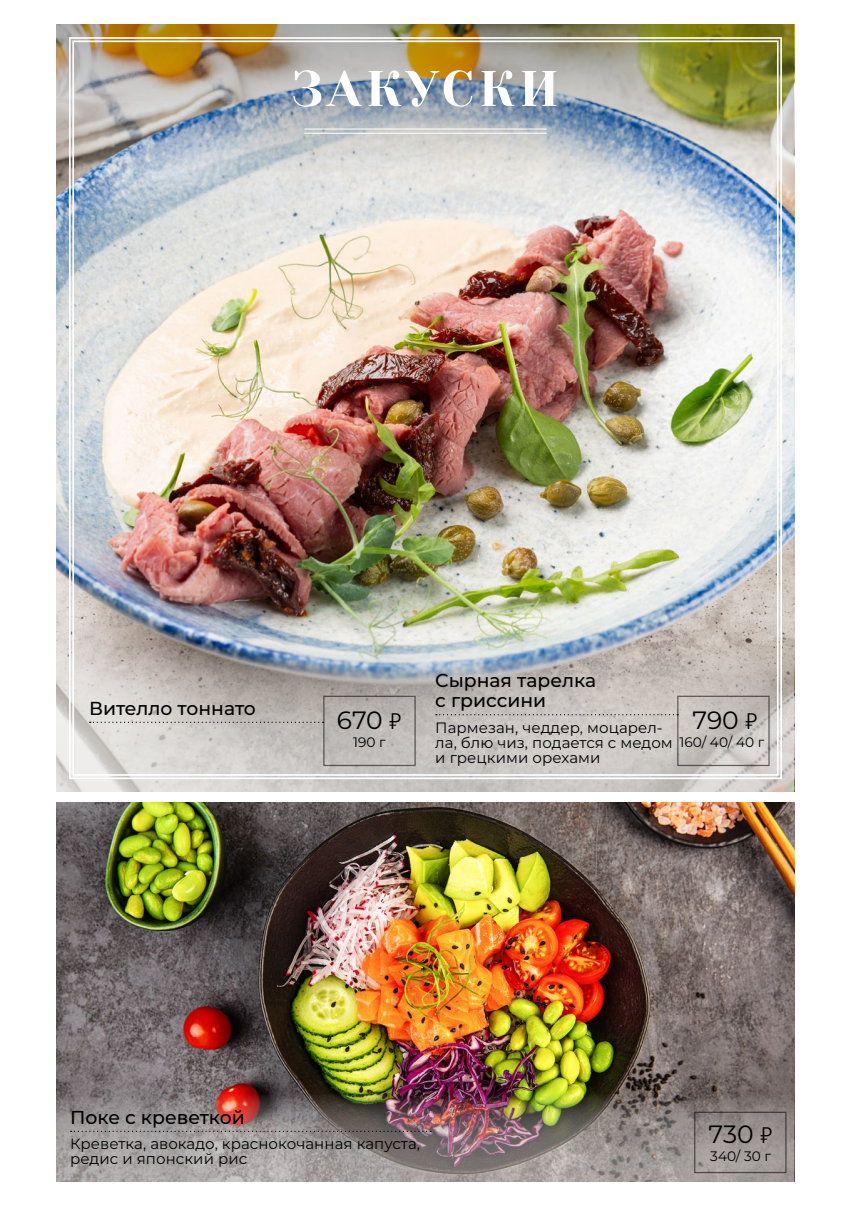
<style>
.page{position:relative;width:851px;height:1205px;background:#fff}
.page>*{position:absolute;margin:0;border:0;box-sizing:border-box;transform-origin:0 0}
.t1{font:50px "Yeseva One";letter-spacing:.09em;color:#fff}
.t2{font:100 25px "Montserrat";letter-spacing:-.005em;color:#000}
.t3{font:100 18.75px/20px "Montserrat";color:#000}
.t4{font:100 15px/15px "Montserrat";letter-spacing:.005em;color:#000}
.t5{font:100 13.75px "Montserrat";color:#000}
.s1{font-family:"PT Rouble Sans";font-weight:400;font-size:22.5px}
.s2{font-size:13.75px}
</style>
<div class="page">
<svg style="left:57px;top:643px;width:737px;height:149px;background:#d1cdca"></svg>
<img style="left:57px;top:25px;width:737px;height:147px">
<img style="left:68px;top:36px;width:714px;height:744px">
<hr style="left:304px;top:129px;width:242px;height:1px;background:#fff">
<hr style="left:304px;top:133px;width:242px;height:1px;background:#fff">
<svg style="left:436px;top:714px;width:241px;height:1px"></svg>
<svg style="left:90px;top:721px;width:233px;height:2px"></svg>
<img style="left:57px;top:802px;width:737px;height:291px">
<img style="left:57px;top:1093px;width:737px;height:88px">
<svg style="left:71px;top:1130px;width:360px;height:2px"></svg>
<h1 class="t1" style="left:292px;top:52px;width:268px">ЗАКУСКИ</h1>
<p class="t3" style="left:89px;top:697px;width:168px">Вителло тоннато</p>
<h2 class="t2" style="left:337px;top:704px;width:66px">670 <span class="s1">ь</span></h2>
<p class="t5" style="left:353px;top:733px;width:34px">190 г</p>
<p class="t3" style="left:435px;top:670px;width:162px">Сырная тарелка с гриссини</p>
<p class="t4" style="left:435px;top:719px;width:330px">Пармезан, чеддер, моцарел-<br>ла, блю чиз, подается с медом <span class="s2">160/ 40/ 40 г </span>и грецкими орехами</p>
<h2 class="t2" style="left:692px;top:704px;width:67px">790 <span class="s1">ь</span></h2>
<p class="t3" style="left:70px;top:1106px;width:176px">Поке с креветкой</p>
<p class="t4" style="left:70px;top:1136px;width:351px">Креветка, авокадо, краснокочанная капуста, редис и японский рис</p>
<h2 class="t2" style="left:708px;top:1117px;width:66px">730 <span class="s1">ь</span></h2>
<p class="t5" style="left:710px;top:1146px;width:62px">340/ 30 г</p>
</div>
